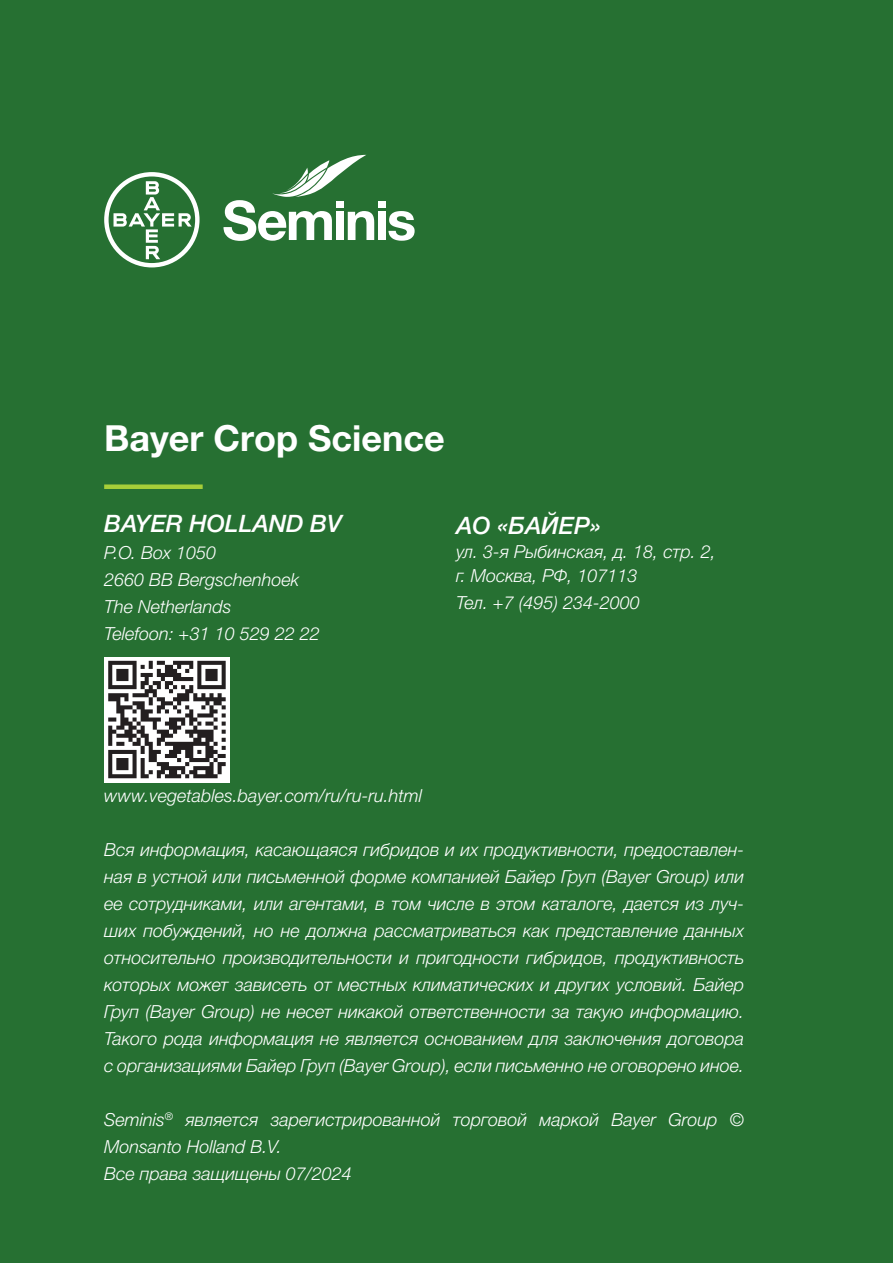
<style>
.page{position:relative;width:893px;height:1263px;background:#267032}
.page>*{position:absolute;margin:0;border:0;box-sizing:border-box;transform-origin:0 0}
.t1{font:700 36px "Helvetica Neue LTW1 G";color:#fff}
.t2{font:italic 500 24px "Helvetica Neue LTW1 G";color:#fff}
.t3{font:italic 300 18px/27px "Helvetica Neue LTW1 G";color:#fff}
</style>
<div class="page">
<svg style="left:223px;top:155px;width:151px;height:86px"></svg>
<div style="left:378px;top:201px;width:8px;height:6px;background:#fff"></div>
<div style="left:378px;top:212px;width:8px;height:28px;background:#fff"></div>
<svg style="left:388px;top:211px;width:27px;height:30px"></svg>
<svg style="left:104px;top:172px;width:96px;height:95px"></svg>
<div style="left:104px;top:484px;width:99px;height:5px;background:#a6ce39"></div>
<div style="left:104px;top:657px;width:126px;height:125px;background:#fff"></div>
<svg style="left:108px;top:661px;width:118px;height:117px"></svg>
<h1 class="t1" style="left:104px;top:416px;width:342px">Bayer Crop Science</h1>
<h2 class="t2" style="left:104px;top:509px;width:239px">BAYER HOLLAND BV</h2>
<p class="t3" style="left:104px;top:539px;width:217px">P.O. Box 1050<br>2660 BB Bergschenhoek<br>The Netherlands<br>Telefoon: +31 10 529 22 22</p>
<h2 class="t2" style="left:456px;top:511px;width:147px">АО «БАЙЕР»</h2>
<p class="t3" style="left:456px;top:539px;width:261px;line-height:24px">ул. 3-я Рыбинская, д. 18, стр. 2, г. Москва, РФ, 107113</p>
<p class="t3" style="left:456px;top:588px;width:185px">Тел. +7 (495) 234-2000</p>
<p class="t3" style="left:104px;top:782px;width:320px">www.vegetables.bayer.com/ru/ru-ru.html</p>
<p class="t3" style="left:104px;top:836px;width:641px;text-align:justify">Вся информация, касающаяся гибридов и их продуктивности, предоставлен&shy;ная в устной или письменной форме компанией Байер Груп (Bayer Group) или ее сотрудниками, или агентами, в том числе в этом каталоге, дается из луч&shy;ших побуждений, но не должна рассматриваться как представление данных относительно производительности и пригодности гибридов, продуктивность которых может зависеть от местных климатических и других условий. Байер Груп (Bayer Group) не несет никакой ответственности за такую информацию.<br>Такого рода информация не является основанием для заключения договора с организациями Байер Груп (Bayer Group), если письменно не оговорено иное.</p>
<p class="t3" style="left:104px;top:1106px;width:641px">Seminis<sup>®</sup> является зарегистрированной торговой маркой Bayer Group ©<br>Monsanto Holland B.V.<br>Все права защищены 07/2024</p>
</div>
